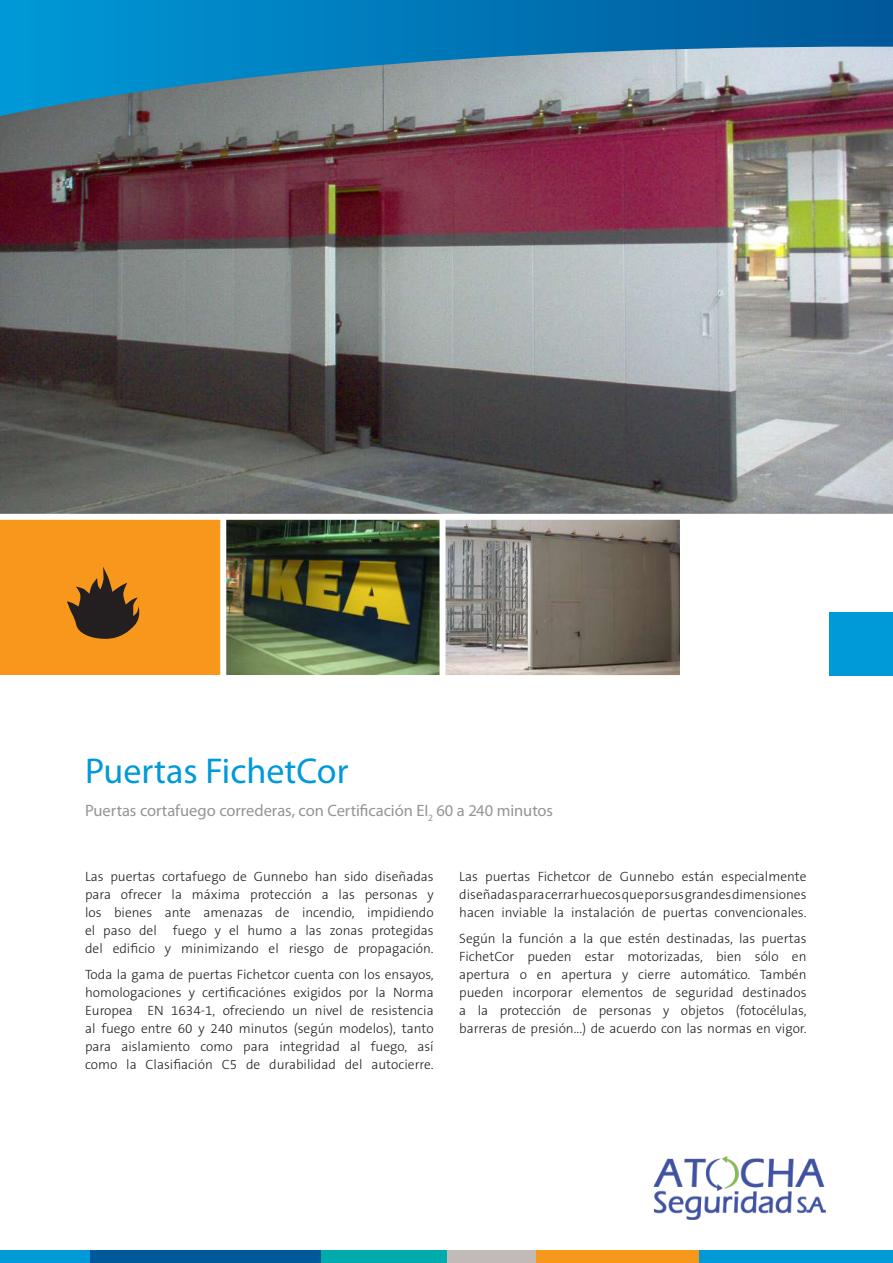
<style>
.page{position:relative;width:893px;height:1263px;background:#fff}
.page>*{position:absolute;margin:0;border:0;box-sizing:border-box;transform-origin:0 0}
.t1{font:36px "Myriad Pro";color:#009ad9}
.t2{font:16.5px "Myriad Pro";color:#939598}
.t3{font:300 13.5px/18px "The Sans B3";color:#231f20;text-align:justify}
</style>
<div class="page">
<div style="left:0;top:1250px;width:90px;height:13px;background:#009ad9"></div>
<div style="left:90px;top:1250px;width:232px;height:13px;background:#00599b"></div>
<div style="left:321px;top:1250px;width:127px;height:13px;background:#00abac"></div>
<div style="left:447px;top:1250px;width:91px;height:13px;background:#c2bab7"></div>
<div style="left:537px;top:1250px;width:164px;height:13px;background:#f7981d"></div>
<div style="left:700px;top:1250px;width:193px;height:13px;background:#009ad9"></div>
<img style="left:0;top:116px;width:893px;height:397px">
<img style="left:226px;top:520px;width:214px;height:154px">
<img style="left:446px;top:520px;width:234px;height:155px">
<div style="left:0;top:520px;width:220px;height:155px;background:#f7981d"></div>
<svg style="left:67px;top:567px;width:73px;height:72px"></svg>
<svg style="left:0;top:0;width:893px;height:116px;background:#4289b0"></svg>
<div style="left:829px;top:612px;width:64px;height:64px;background:#009ad9"></div>
<img style="left:653px;top:1156px;width:173px;height:64px">
<h1 class="t1" style="left:85px;top:749px;width:265px">Puertas FichetCor</h1>
<p class="t2" style="left:85px;top:800px;width:469px">Puertas cortafuego correderas, con Certificación EI<sub>2</sub> 60 a 240 minutos</p>
<p class="t3" style="left:85px;top:868px;width:350px">Las puertas cortafuego de Gunnebo han sido diseñadas para ofrecer la máxima protección a las personas y los bienes ante amenazas de incendio, impidiendo el paso del fuego y el humo a las zonas protegidas del edificio y minimizando el riesgo de propagación.</p>
<p class="t3" style="left:85px;top:966px;width:350px">Toda la gama de puertas Fichetcor cuenta con los ensayos, homologaciones y certificaciónes exigidos por la Norma Europea EN 1634-1, ofreciendo un nivel de resistencia al fuego entre 60 y 240 minutos (según modelos), tanto para aislamiento como para integridad al fuego, así como la Clasifiación C5 de durabilidad del autocierre.</p>
<p class="t3" style="left:459px;top:868px;width:349px">Las puertas Fichetcor de Gunnebo están especialmente diseñadas para cerrar huecos que por sus grandes dimensiones hacen inviable la instalación de puertas convencionales.</p>
<p class="t3" style="left:459px;top:930px;width:349px">Según la función a la que estén destinadas, las puertas FichetCor pueden estar motorizadas, bien sólo en apertura o en apertura y cierre automático. Tambén pueden incorporar elementos de seguridad destinados a la protección de personas y objetos (fotocélulas, barreras de presión...) de acuerdo con las normas en vigor.</p>
</div>
